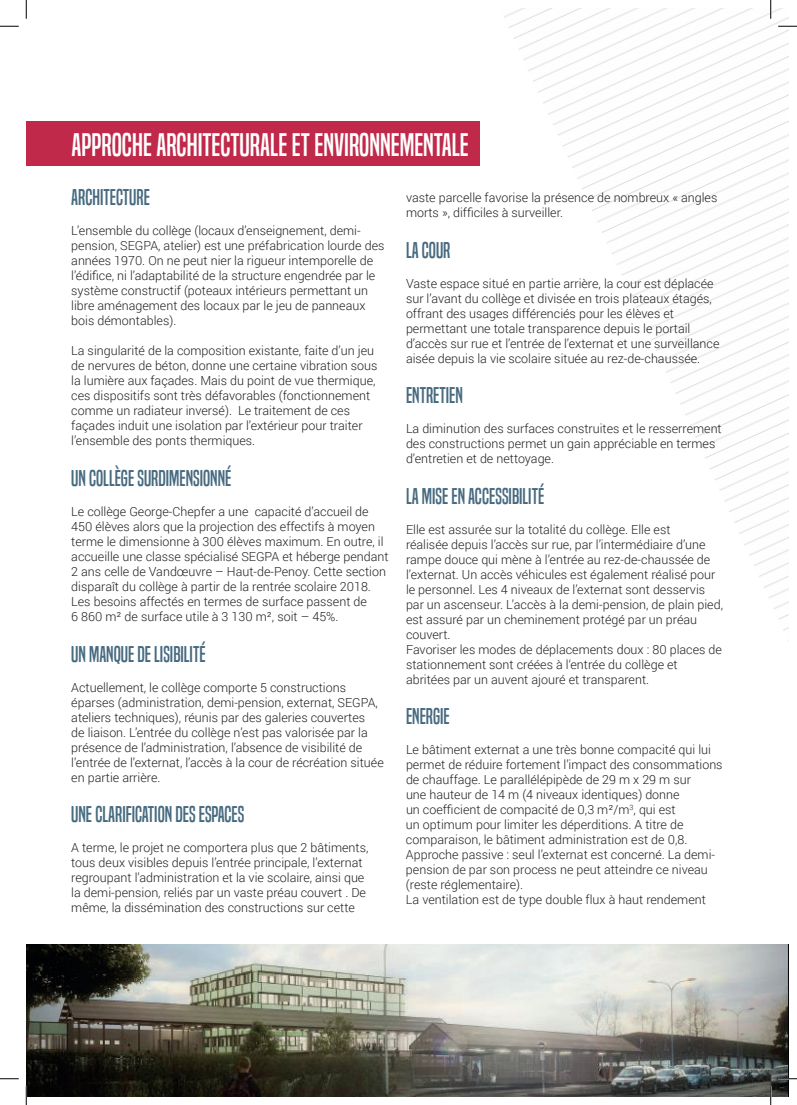
<style>
.page{position:relative;width:797px;height:1105px;background:#fff}
.page>*{position:absolute;margin:0;border:0;box-sizing:border-box;transform-origin:0 0}
.t1{font:30.5px "Built Titling Rg";color:#fff}
.t2{font:21.25px "Built Titling Rg";color:#476a80}
.t3{font:300 12.5px/15px "Roboto";color:#231f20}
</style>
<div class="page">
<div style="left:26px;top:121px;width:454px;height:44px;background:#c02949"></div>
<img style="left:504px;top:9px;width:284px;height:622px">
<img style="left:26px;top:944px;width:762px;height:152px">
<svg style="left:0;top:25px;width:19px;height:2px"></svg>
<svg style="left:778px;top:25px;width:19px;height:2px"></svg>
<svg style="left:0;top:1078px;width:19px;height:1px"></svg>
<svg style="left:778px;top:1078px;width:19px;height:1px"></svg>
<svg style="left:25px;top:0;width:2px;height:19px"></svg>
<svg style="left:25px;top:1086px;width:2px;height:19px"></svg>
<svg style="left:770px;top:0;width:1px;height:19px"></svg>
<svg style="left:770px;top:1086px;width:1px;height:19px"></svg>
<h1 class="t1" style="left:71px;top:127px;width:399px">APPROCHE ARCHITECTURALE ET ENVIRONNEMENTALE</h1>
<h2 class="t2" style="left:71px;top:185px;width:80px">ARCHITECTURE</h2>
<p class="t3" style="left:71px;top:223px;width:315px">L’ensemble du collège (locaux d’enseignement, demi&shy;pension, SEGPA, atelier) est une préfabrication lourde des années 1970. On ne peut nier la rigueur intemporelle de l’édifice, ni l’adaptabilité de la structure engendrée par le système constructif (poteaux intérieurs permettant un libre aménagement des locaux par le jeu de panneaux bois démontables).</p>
<p class="t3" style="left:71px;top:343px;width:308px">La singularité de la composition existante, faite d’un jeu de nervures de béton, donne une certaine vibration sous la lumière aux façades. Mais du point de vue thermique, ces dispositifs sont très défavorables (fonctionnement comme un radiateur inversé). Le traitement de ces façades induit une isolation par l’extérieur pour traiter l’ensemble des ponts thermiques.</p>
<h2 class="t2" style="left:71px;top:465px;width:162px">UN COLLÈGE SURDIMENSIONNÉ</h2>
<p class="t3" style="left:71px;top:504px;width:319px">Le collège George-Chepfer a une capacité d’accueil de 450 élèves alors que la projection des effectifs à moyen terme le dimensionne à 300 élèves maximum. En outre, il accueille une classe spécialisé SEGPA et héberge pendant 2 ans celle de Vandœuvre – Haut-de-Penoy. Cette section disparaît du collège à partir de la rentrée scolaire 2018.<br>Les besoins affectés en termes de surface passent de<br>6 860 m² de surface utile à 3 130 m², soit – 45%.</p>
<h2 class="t2" style="left:71px;top:641px;width:136px">UN MANQUE DE LISIBILITÉ</h2>
<p class="t3" style="left:71px;top:679px;width:314px">Actuellement, le collège comporte 5 constructions éparses (administration, demi-pension, externat, SEGPA, ateliers techniques), réunis par des galeries couvertes<br>de liaison. L’entrée du collège n’est pas valorisée par la présence de l’administration, l’absence de visibilité de l’entrée de l’externat, l’accès à la cour de récréation située en partie arrière.</p>
<h2 class="t2" style="left:71px;top:801px;width:175px">UNE CLARIFICATION DES ESPACES</h2>
<p class="t3" style="left:71px;top:840px;width:299px">A terme, le projet ne comportera plus que 2 bâtiments, tous deux visibles depuis l’entrée principale, l’externat regroupant l’administration et la vie scolaire, ainsi que la demi-pension, reliés par un vaste préau couvert . De même, la dissémination des constructions sur cette</p>
<p class="t3" style="left:406px;top:190px;width:313px">vaste parcelle favorise la présence de nombreux « angles morts », difficiles à surveiller.</p>
<h2 class="t2" style="left:406px;top:237px;width:46px">LA COUR</h2>
<p class="t3" style="left:406px;top:275px;width:315px">Vaste espace situé en partie arrière, la cour est déplacée sur l’avant du collège et divisée en trois plateaux étagés, offrant des usages différenciés pour les élèves et permettant une totale transparence depuis le portail d’accès sur rue et l’entrée de l’externat et une surveillance aisée depuis la vie scolaire située au rez-de-chaussée.</p>
<h2 class="t2" style="left:406px;top:383px;width:58px">ENTRETIEN</h2>
<p class="t3" style="left:406px;top:421px;width:317px">La diminution des surfaces construites et le resserrement des constructions permet un gain appréciable en termes d’entretien et de nettoyage.</p>
<h2 class="t2" style="left:406px;top:483px;width:140px">LA MISE EN ACCESSIBILITÉ</h2>
<p class="t3" style="left:406px;top:521px;width:318px">Elle est assurée sur la totalité du collège. Elle est<br>réalisée depuis l’accès sur rue, par l’intermédiaire d’une rampe douce qui mène à l’entrée au rez-de-chaussée de l’externat. Un accès véhicules est également réalisé pour le personnel. Les 4 niveaux de l’externat sont desservis par un ascenseur. L’accès à la demi-pension, de plain pied, est assuré par un cheminement protégé par un préau couvert.<br>Favoriser les modes de déplacements doux : 80 places de stationnement sont créées à l‘entrée du collège et abritées par un auvent ajouré et transparent.</p>
<h2 class="t2" style="left:406px;top:704px;width:45px">ENERGIE</h2>
<p class="t3" style="left:406px;top:742px;width:318px">Le bâtiment externat a une très bonne compacité qui lui permet de réduire fortement l’impact des consommations de chauffage. Le parallélépipède de 29 m x 29 m sur<br>une hauteur de 14 m (4 niveaux identiques) donne<br>un coefficient de compacité de 0,3 m²/m<sup>3</sup>, qui est<br>un optimum pour limiter les déperditions. A titre de comparaison, le bâtiment administration est de 0,8.<br>Approche passive : seul l’externat est concerné. La demi&shy;pension de par son process ne peut atteindre ce niveau (reste réglementaire).<br>La ventilation est de type double flux à haut rendement</p>
</div>
